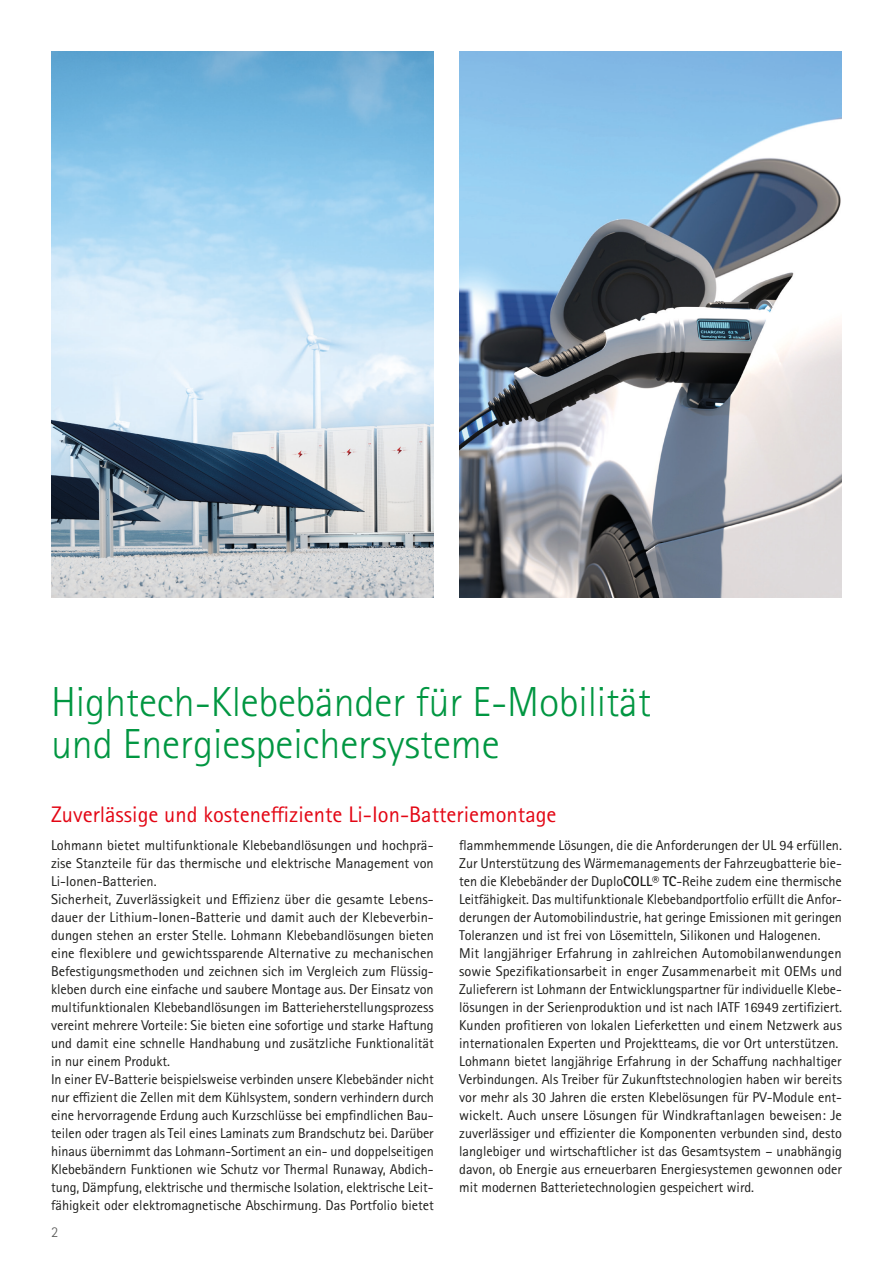
<style>
.page{position:relative;width:893px;height:1263px;background:#fff}
.page>*{position:absolute;margin:0;border:0;box-sizing:border-box;transform-origin:0 0}
.A_Headline{font:300 42px/42px "Rotis Sans Serif Std";letter-spacing:-.005em;color:#009641}
.A_Subline{font:22.5px "Rotis Sans Serif Std";color:#e30614}
.t1{font:300 15px "Rotis Sans Serif Std";color:#575756}
.A_Fliesstext{font:14.25px/18px "Rotis Sans Serif Std";letter-spacing:-.005em;color:#1d1d1b;text-align:justify}
.s1{font-weight:700}
</style>
<div class="page">
<img style="left:51px;top:52px;width:383px;height:546px">
<img style="left:459px;top:51px;width:383px;height:546px">
<p class="A_Headline" style="left:51px;top:681px;width:601px">Hightech-Klebebänder für E-Mobilität und Energiespeichersysteme</p>
<p class="A_Subline" style="left:51px;top:801px;width:507px">Zuverlässige und kosteneffiziente Li-Ion-Batteriemontage</p>
<p class="A_Fliesstext" style="left:51px;top:836px;width:384px">Lohmann bietet multifunktionale Klebebandlösungen und hochprä&shy;zise Stanzteile für das thermische und elektrische Management von Li-Ionen-Batterien.</p>
<p class="A_Fliesstext" style="left:51px;top:890px;width:384px">Sicherheit, Zuverlässigkeit und Effizienz über die gesamte Lebens&shy;dauer der Lithium-Ionen-Batterie und damit auch der Klebeverbin&shy;dungen stehen an erster Stelle. Lohmann Klebebandlösungen bieten eine flexiblere und gewichtssparende Alternative zu mechanischen Befestigungsmethoden und zeichnen sich im Vergleich zum Flüssig&shy;kleben durch eine einfache und saubere Montage aus. Der Einsatz von multifunktionalen Klebebandlösungen im Batterieherstellungsprozess vereint mehrere Vorteile: Sie bieten eine sofortige und starke Haftung und damit eine schnelle Handhabung und zusätzliche Funktionalität in nur einem Produkt.</p>
<p class="A_Fliesstext" style="left:51px;top:1070px;width:384px">In einer EV-Batterie beispielsweise verbinden unsere Klebebänder nicht nur effizient die Zellen mit dem Kühlsystem, sondern verhindern durch eine hervorragende Erdung auch Kurzschlüsse bei empfindlichen Bau&shy;teilen oder tragen als Teil eines Laminats zum Brandschutz bei. Darüber hinaus übernimmt das Lohmann-Sortiment an ein- und doppelseitigen Klebebändern Funktionen wie Schutz vor Thermal Runaway, Abdich&shy;tung, Dämpfung, elektrische und thermische Isolation, elektrische Leit&shy;fähigkeit oder elektromagnetische Abschirmung. Das Portfolio bietet</p>
<p class="t1" style="left:51px;top:1223px;width:9px">2</p>
<p class="A_Fliesstext" style="left:459px;top:836px;width:384px">flammhemmende Lösungen, die die Anforderungen der UL 94 erfüllen.<br>Zur Unterstützung des Wärmemanagements der Fahrzeugbatterie bie&shy;ten die Klebebänder der Duplo<span class="s1">COLL® TC</span>-Reihe zudem eine thermische Leitfähigkeit. Das multifunktionale Klebebandportfolio erfüllt die Anfor&shy;derungen der Automobilindustrie, hat geringe Emissionen mit geringen Toleranzen und ist frei von Lösemitteln, Silikonen und Halogenen.</p>
<p class="A_Fliesstext" style="left:459px;top:944px;width:384px">Mit langjähriger Erfahrung in zahlreichen Automobilanwendungen sowie Spezifikationsarbeit in enger Zusammenarbeit mit OEMs und Zulieferern ist Lohmann der Entwicklungspartner für individuelle Klebe&shy;lösungen in der Serienproduktion und ist nach IATF 16949 zertifiziert.<br>Kunden profitieren von lokalen Lieferketten und einem Netzwerk aus internationalen Experten und Projektteams, die vor Ort unterstützen.</p>
<p class="A_Fliesstext" style="left:459px;top:1052px;width:384px">Lohmann bietet langjährige Erfahrung in der Schaffung nachhaltiger Verbindungen. Als Treiber für Zukunftstechnologien haben wir bereits vor mehr als 30 Jahren die ersten Klebelösungen für PV-Module ent&shy;wickelt. Auch unsere Lösungen für Windkraftanlagen beweisen: Je zuverlässiger und effizienter die Komponenten verbunden sind, desto langlebiger und wirtschaftlicher ist das Gesamtsystem – unabhängig davon, ob Energie aus erneuerbaren Energiesystemen gewonnen oder mit modernen Batterietechnologien gespeichert wird.</p>
</div>
